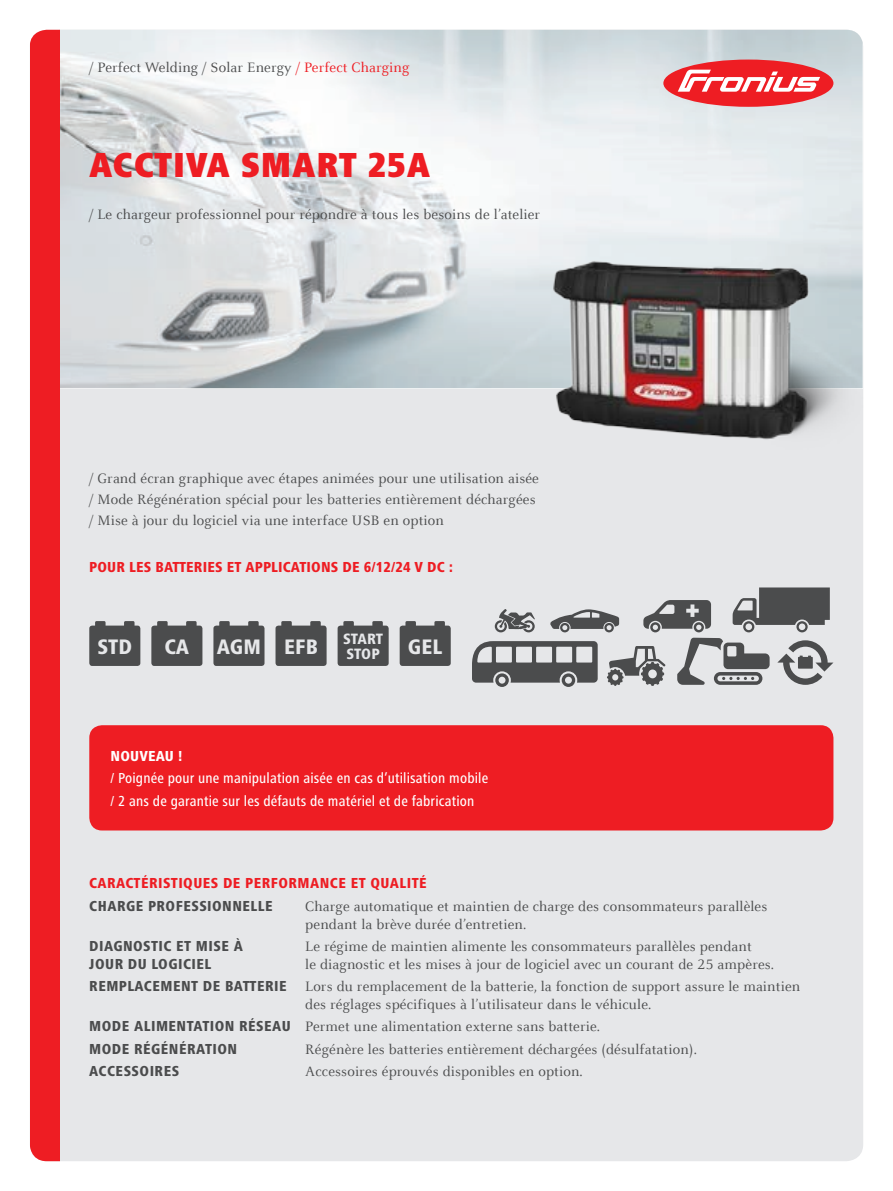
<style>
.page{position:relative;width:893px;height:1191px;background:#fff}
.page>*{position:absolute;margin:0;border:0;box-sizing:border-box;transform-origin:0 0}
.t1{font:900 condensed 36px "Frutiger Next LTW1 G";letter-spacing:.02em;color:#ee1d23}
.t2{font:800 condensed 21.75px "Frutiger Next LTW1 G";letter-spacing:.01em;color:#e6e7e9}
.t3{font:800 condensed 15.6px/15.6px "Frutiger Next LTW1 G";letter-spacing:.005em;color:#e6e7e9}
.t4{font:15px/21px "Celeste Offc Pro";letter-spacing:.01em;color:#4b4c4d}
.t5{font:800 condensed 15px "Frutiger Next LTW1 G";letter-spacing:.03em;color:#4b4c4d}
.t6{font:500 condensed 15px/22.2px "Frutiger Next LTW1 G";letter-spacing:.01em;color:#fff}
.t7{font:800 condensed 15px "Frutiger Next LTW1 G";letter-spacing:.03em;color:#ee1d23}
.t8{font:800 condensed 15px "Frutiger Next LTW1 G";letter-spacing:.01em;color:#ee1d23}
.t9{font:800 condensed 15px "Frutiger Next LTW1 G";letter-spacing:.01em;color:#fff}
.s1{color:#ee1d23}
</style>
<div class="page">
<div style="left:30px;top:30px;width:833px;height:1131px;background:#e6e7e9;border-radius:17px"></div>
<img style="left:60px;top:30px;width:803px;height:358px">
<img style="left:464px;top:190px;width:399px;height:250px">
<div style="left:30px;top:30px;width:30px;height:1131px;background:#ee1d23"></div>
<div style="left:663px;top:60px;width:170px;height:47px;background:#ee1d23;border-radius:50%"></div>
<svg style="left:678px;top:70px;width:142px;height:22px"></svg>
<div style="left:89px;top:725px;width:744px;height:105px;background:#ee1d23;border-radius:13px"></div>
<svg style="left:400px;top:621px;width:51px;height:45px;background:#555657"></svg>
<svg style="left:338px;top:621px;width:51px;height:45px;background:#555658"></svg>
<svg style="left:276px;top:621px;width:51px;height:45px;background:#565758"></svg>
<svg style="left:213px;top:621px;width:51px;height:45px;background:#565758"></svg>
<svg style="left:151px;top:621px;width:51px;height:45px;background:#565758"></svg>
<svg style="left:89px;top:621px;width:51px;height:45px;background:#555657"></svg>
<svg style="left:472px;top:587px;width:361px;height:100px"></svg>
<p class="t4" style="left:89px;top:56px;width:322px">/ Perfect Welding / Solar Energy <span class="s1">/ Perfect Charging</span></p>
<h1 class="t1" style="left:89px;top:144px;width:342px">ACCTIVA SMART 25A</h1>
<p class="t4" style="left:89px;top:203px;width:452px">/ Le chargeur professionnel pour répondre à tous les besoins de l’atelier</p>
<p class="t4" style="left:89px;top:468px;width:451px">/ Grand écran graphique avec étapes animées pour une utilisation aisée / Mode Régénération spécial pour les batteries entièrement déchargées / Mise à jour du logiciel via une interface USB en option</p>
<p class="t7" style="left:89px;top:558px;width:10px">POU</p>
<p class="t8" style="left:117px;top:558px;width:338px">R LES BATTERIES ET APPLICATIONS DE 6/12/24 V DC :</p>
<h2 class="t2" style="left:97px;top:634px;width:36px">STD</h2>
<h2 class="t2" style="left:165px;top:634px;width:13px">CA</h2>
<h2 class="t2" style="left:217px;top:634px;width:103px">AGM EFB</h2>
<p class="t3" style="left:343px;top:630px;width:37px">START<br>STOP</p>
<h2 class="t2" style="left:408px;top:634px;width:36px">GEL</h2>
<p class="t9" style="left:111px;top:747px;width:73px">NOUVEAU !</p>
<p class="t6" style="left:111px;top:767px;width:379px">/ Poignée pour une manipulation aisée en cas d’utilisation mobile / 2 ans de garantie sur les défauts de matériel et de fabrication</p>
<p class="t7" style="left:89px;top:874px;width:231px">CARACTÉRISTIQUES DE PERFORMANCE</p>
<p class="t7" style="left:351px;top:874px;width:78px">ET QUALITÉ</p>
<p class="t5" style="left:89px;top:897px;width:134px">CHARGE PROFESSIONNE</p>
<p class="t5" style="left:251px;top:897px;width:20px">LLE</p>
<p class="t4" style="left:305px;top:896px;width:464px;line-height:18px">Charge automatique et maintien de charge des consommateurs parallèles pendant la brève durée d’entretien.</p>
<p class="t5" style="left:89px;top:937px;width:155px">DIAGNOSTIC ET MISE À</p>
<p class="t4" style="left:305px;top:935px;width:448px">Le régime de maintien alimente les consommateurs parallèles pendant</p>
<p class="t5" style="left:89px;top:955px;width:124px">JOUR DU LOGICIEL</p>
<p class="t4" style="left:305px;top:953px;width:470px">le diagnostic et les mises à jour de logiciel avec un courant de 25 ampères.</p>
<p class="t5" style="left:89px;top:977px;width:195px">REMPLACEMENT DE BATTERIE</p>
<p class="t4" style="left:305px;top:977px;width:496px;line-height:18px">Lors du remplacement de la batterie, la fonction de support assure le maintien des réglages spécifiques à l’utilisateur dans le véhicule.</p>
<p class="t5" style="left:89px;top:1017px;width:183px">MODE ALIMENTATION RÉSEAU</p>
<p class="t4" style="left:305px;top:1016px;width:296px">Permet une alimentation externe sans batterie.</p>
<p class="t5" style="left:89px;top:1040px;width:138px">MODE RÉGÉNÉRATION</p>
<p class="t4" style="left:305px;top:1038px;width:393px">Régénère les batteries entièrement déchargées (désulfatation).</p>
<p class="t5" style="left:89px;top:1062px;width:91px">ACCESSOIRES</p>
<p class="t4" style="left:305px;top:1060px;width:279px">Accessoires éprouvés disponibles en option.</p>
</div>
